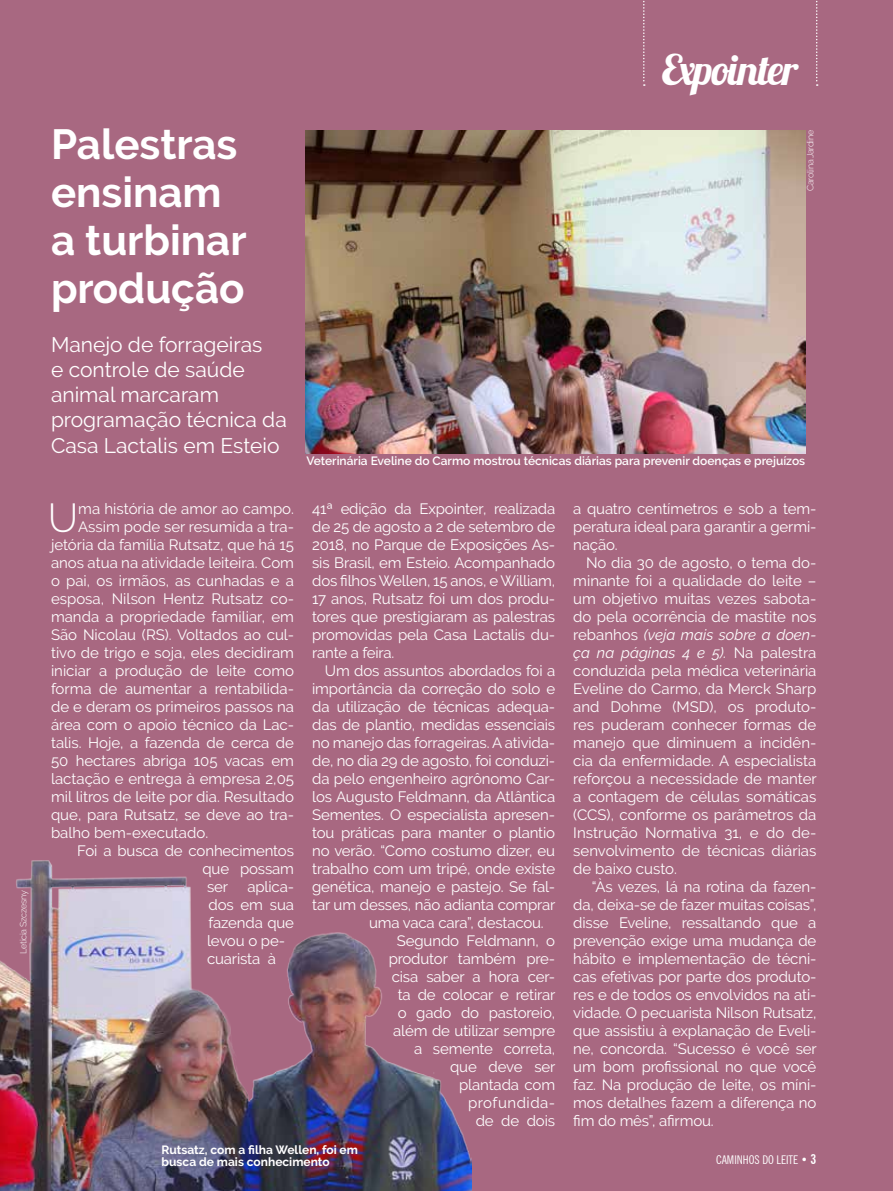
<style>
.page{position:relative;width:893px;height:1191px;background:#a86881}
.page>*{position:absolute;margin:0;border:0;box-sizing:border-box;transform-origin:0 0}
.t1{font:700 42px/48px "Raleway";color:#fff}
.t2{font:42px "Lobster 1.3";letter-spacing:-.03em;color:#fff}
.t3{font:300 40.35px "Raleway";color:#fff}
.t4{font:21px/25.2px "Raleway";color:#fff}
.t5{font:15px/18px "Raleway";letter-spacing:-.01em;color:#fff;text-align:justify}
.t6{font:15px "Raleway";letter-spacing:.035em;color:#fff}
.t7{font:600 12px "Raleway";color:#fff}
.t8{font:700 12px/12px "Raleway";color:#fff}
.t9{font:condensed 12px "News Gothic BT";color:#fff}
.t10{font:300 9px "Raleway";letter-spacing:-.03em;color:#fff}
.s1{font-style:italic}
.s2{font-weight:700;font-size:13.5px}
</style>
<div class="page">
<img style="left:1px;top:860px;width:470px;height:331px">
<svg style="left:643px;top:0;width:2px;height:86px"></svg>
<svg style="left:816px;top:0;width:2px;height:86px"></svg>
<img style="left:305px;top:130px;width:500px;height:323px">
<p class="t10" style="left:18px;top:953px;width:65px;rotate:-90deg">Leticia Szczesny</p>
<h1 class="t2" style="left:662px;top:43px;width:138px">Expointer</h1>
<h1 class="t1" style="left:51px;top:120px;width:197px">Palestras ensinam a turbinar produção</h1>
<p class="t10" style="left:805px;top:191px;width:63px;rotate:-90deg">Carolina Jardine</p>
<h3 class="t4" style="left:51px;top:332px;width:237px">Manejo de forrageiras<br>e controle de saúde animal marcaram programação técnica da<br>Casa Lactalis em Esteio</h3>
<h2 class="t3" style="left:48px;top:494px;width:32px">U</h2>
<p class="t5" style="left:78px;top:499px;width:217px">ma história de amor ao campo.</p>
<p class="t5" style="left:78px;top:517px;width:217px">Assim pode ser resumida a tra-</p>
<p class="t5" style="left:51px;top:535px;width:245px">jetória da família Rutsatz, que há 15</p>
<p class="t5" style="left:51px;top:553px;width:245px">anos atua na atividade leiteira. Com</p>
<p class="t5" style="left:51px;top:571px;width:245px">o pai, os irmãos, as cunhadas e a</p>
<p class="t5" style="left:51px;top:589px;width:244px">esposa, Nilson Hentz Rutsatz co-</p>
<p class="t5" style="left:51px;top:607px;width:245px">manda a propriedade familiar, em</p>
<p class="t5" style="left:51px;top:625px;width:244px">São Nicolau (RS). Voltados ao cul-</p>
<p class="t5" style="left:51px;top:643px;width:245px">tivo de trigo e soja, eles decidiram</p>
<p class="t5" style="left:51px;top:661px;width:244px">iniciar a produção de leite como</p>
<p class="t5" style="left:51px;top:679px;width:245px">forma de aumentar a rentabilida-</p>
<p class="t5" style="left:51px;top:697px;width:245px">de e deram os primeiros passos na</p>
<p class="t5" style="left:51px;top:715px;width:244px">área com o apoio técnico da Lac-</p>
<p class="t5" style="left:51px;top:733px;width:244px">talis. Hoje, a fazenda de cerca de</p>
<p class="t5" style="left:51px;top:751px;width:244px">50 hectares abriga 105 vacas em</p>
<p class="t5" style="left:51px;top:769px;width:245px">lactação e entrega à empresa 2,05</p>
<p class="t5" style="left:51px;top:787px;width:245px">mil litros de leite por dia. Resultado</p>
<p class="t5" style="left:51px;top:805px;width:245px">que, para Rutsatz, se deve ao tra-</p>
<p class="t5" style="left:51px;top:823px;width:159px">balho bem-executado.</p>
<p class="t5" style="left:77px;top:841px;width:218px">Foi a busca de conhecimentos</p>
<p class="t5" style="left:203px;top:859px;width:93px">que possam</p>
<p class="t5" style="left:207px;top:877px;width:23px">ser</p>
<p class="t5" style="left:207px;top:877px;width:89px;text-align:left;text-indent:40px">aplica&shy;dos em sua fazenda que levou o pe&shy;cuarista à</p>
<p class="t7" style="left:306px;top:453px;width:500px">Veterinária Eveline do Carmo mostrou técnicas diárias para prevenir doenças e prejuízos</p>
<p class="t5" style="left:312px;top:499px;width:245px">41ª edição da Expointer, realizada de 25 de agosto a 2 de setembro de 2018, no Parque de Exposições As&shy;sis Brasil, em Esteio. Acompanhado dos filhos Wellen, 15 anos, e William, 17 anos, Rutsatz foi um dos produ&shy;tores que prestigiaram as palestras promovidas pela Casa Lactalis du&shy;rante a feira.</p>
<p class="t5" style="left:325px;top:661px;width:232px">Um dos assuntos abordados foi a</p>
<p class="t5" style="left:312px;top:679px;width:245px">importância da correção do solo e</p>
<p class="t5" style="left:312px;top:697px;width:245px">da utilização de técnicas adequa-</p>
<p class="t5" style="left:312px;top:715px;width:245px">das de plantio, medidas essenciais</p>
<p class="t5" style="left:312px;top:733px;width:245px">no manejo das forrageiras. A ativida-</p>
<p class="t5" style="left:312px;top:751px;width:245px">de, no dia 29 de agosto, foi conduzi-</p>
<p class="t5" style="left:312px;top:769px;width:245px">da pelo engenheiro agrônomo Car-</p>
<p class="t5" style="left:312px;top:787px;width:244px">los Augusto Feldmann, da Atlântica</p>
<p class="t5" style="left:312px;top:805px;width:245px">Sementes. O especialista apresen-</p>
<p class="t5" style="left:312px;top:823px;width:244px">tou práticas para manter o plantio</p>
<p class="t5" style="left:312px;top:841px;width:244px">no verão. “Como costumo dizer, eu</p>
<p class="t5" style="left:312px;top:859px;width:245px">trabalho com um tripé, onde existe</p>
<p class="t5" style="left:312px;top:877px;width:245px">genética, manejo e pastejo. Se fal-</p>
<p class="t5" style="left:312px;top:895px;width:245px">tar um desses, não adianta comprar</p>
<p class="t5" style="left:369px;top:913px;width:176px">uma vaca cara”, destacou.</p>
<p class="t5" style="left:397px;top:931px;width:160px">Segundo Feldmann, o</p>
<p class="t5" style="left:389px;top:949px;width:168px">produtor também pre-</p>
<p class="t5" style="left:392px;top:967px;width:165px">cisa saber a hora cer-</p>
<p class="t5" style="left:398px;top:985px;width:159px">ta de colocar e retirar</p>
<p class="t5" style="left:398px;top:1003px;width:159px">o gado do pastoreio,</p>
<p class="t5" style="left:393px;top:1021px;width:163px">além de utilizar sempre</p>
<p class="t5" style="left:414px;top:1039px;width:142px">a semente correta,</p>
<p class="t5" style="left:450px;top:1057px;width:107px">que deve ser</p>
<p class="t5" style="left:459px;top:1075px;width:98px">plantada com</p>
<p class="t6" style="left:468px;top:1093px;width:88px">profundida-</p>
<p class="t5" style="left:476px;top:1111px;width:81px">de de dois</p>
<p class="t5" style="left:573px;top:499px;width:245px">a quatro centímetros e sob a tem&shy;peratura ideal para garantir a germi&shy;nação.</p>
<p class="t5" style="left:573px;top:553px;width:245px;text-indent:13px">No dia 30 de agosto, o tema do&shy;minante foi a qualidade do leite – um objetivo muitas vezes sabota&shy;do pela ocorrência de mastite nos rebanhos <span class="s1">(veja mais sobre a doen&shy;ça na páginas 4 e 5).</span> Na palestra conduzida pela médica veterinária Eveline do Carmo, da Merck Sharp and Dohme (MSD), os produto&shy;res puderam conhecer formas de manejo que diminuem a incidên&shy;cia da enfermidade. A especialista reforçou a necessidade de manter a contagem de células somáticas (CCS), conforme os parâmetros da Instrução Normativa 31, e do de&shy;senvolvimento de técnicas diárias de baixo custo.</p>
<p class="t5" style="left:573px;top:877px;width:245px;text-indent:19px">“Às vezes, lá na rotina da fazen&shy;da, deixa-se de fazer muitas coisas”, disse Eveline, ressaltando que a prevenção exige uma mudança de hábito e implementação de técni&shy;cas efetivas por parte dos produto&shy;res e de todos os envolvidos na ati&shy;vidade. O pecuarista Nilson Rutsatz, que assistiu à explanação de Eveli&shy;ne, concorda. “Sucesso é você ser um bom profissional no que você faz. Na produção de leite, os míni&shy;mos detalhes fazem a diferença no fim do mês”, afirmou.</p>
<p class="t8" style="left:162px;top:1143px;width:198px">Rutsatz, com a filha Wellen, foi em busca de mais conhecimento</p>
<p class="t9" style="left:716px;top:1152px;width:102px">CAMINHOS DO LEITE • <span class="s2">3</span></p>
</div>
